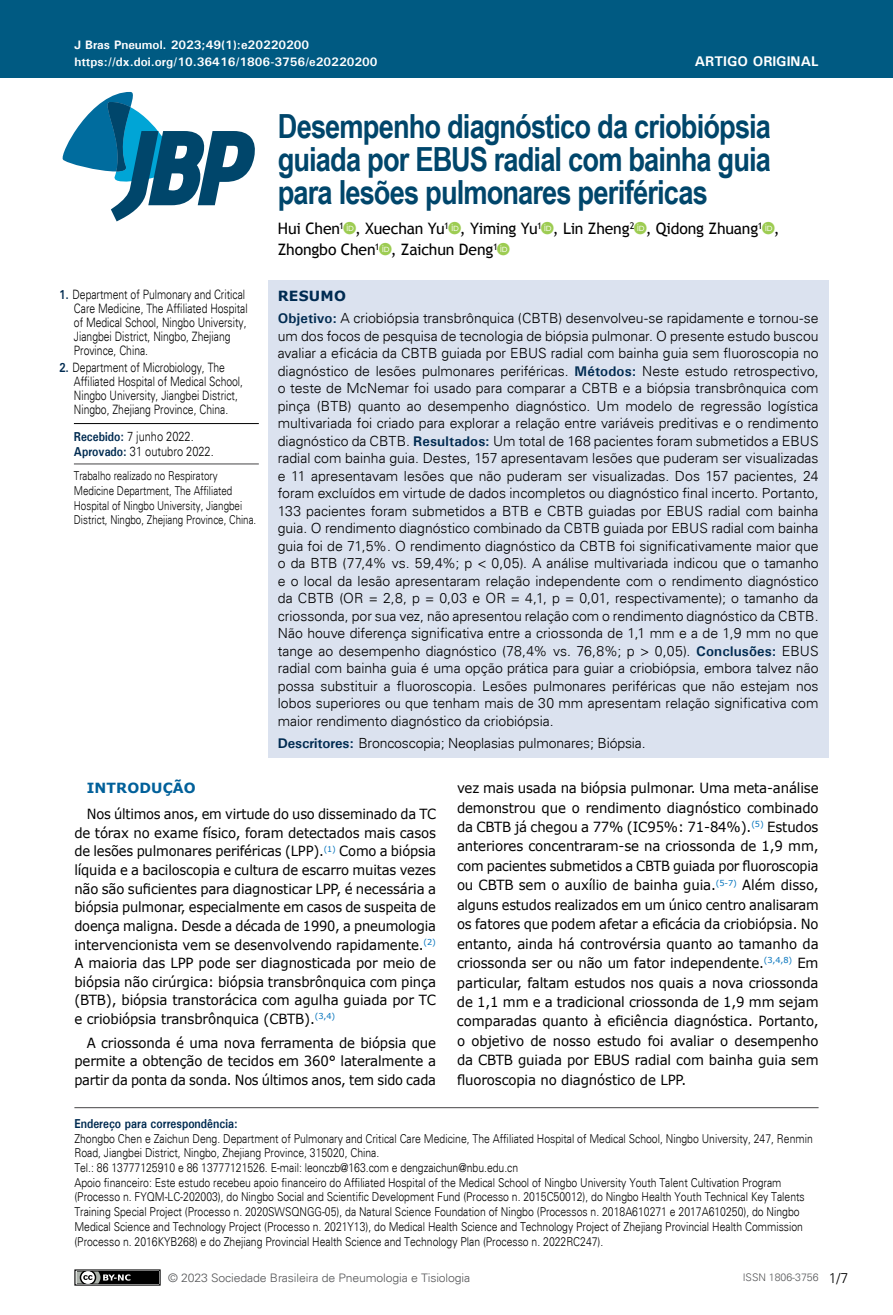
<style>
.page{position:relative;width:893px;height:1315px;background:#fff}
.page>*{position:absolute;margin:0;border:0;box-sizing:border-box;transform-origin:0 0}
.t1{font:700 33.25px/33.2px "Arial Narrow";letter-spacing:-.025em;color:#00466b;text-align:justify}
.t2{font:21px "ID font Regular";color:#9dcc52}
.t3{font:15.75px "Trebuchet MS";letter-spacing:-.01em;color:#000}
.t4{font:300 14px/17.5px "Univers";letter-spacing:-.01em;color:#000;text-align:justify}
.t5{font:14px/19.4px "Verdana";letter-spacing:-.01em;color:#000;text-align:justify;scale:.95 1}
.t6{font:14px/18.6px "Verdana";letter-spacing:-.01em;color:#000;text-align:justify;scale:.93 1}
.t7{font:700 14px "Univers";color:#fff}
.t8{font:700 14px "Verdana";letter-spacing:.01em;color:#01609a}
.t9{font:700 14px "Verdana";letter-spacing:.015em;color:#002b51}
.t10{font:300 12.95px/14px "Univers";color:#000;scale:.8 1}
.t11{font:300 12.95px/14.9px "Univers";color:#000;scale:.85 1}
.t12{font:700 12.95px "Univers";color:#002b51;scale:.85 1}
.t13{font:300 12.25px/14.7px "Univers";color:#000;scale:.85 1}
.t14{font:300 12.25px/14.7px "Univers";color:#000;scale:.8 1}
.t15{font:700 12.25px "Univers";color:#fff}
.t16{font:300 11.72px "Univers";letter-spacing:-.01em;color:#58595b;scale:1.04 1}
.t17{font:300 10.5px "Univers";color:#58595b}
.s1{font-weight:700;color:#002b51}
.s2{font-family:"ID font Regular";font-size:21px;color:#9dcc52}
.s3{font-family:"Trebuchet MS";font-size:15.75px;color:#000}
</style>
<div class="page">
<div style="left:0;top:0;width:893px;height:78px;background:#005a82"></div>
<svg style="left:62px;top:91px;width:193px;height:130px"></svg>
<div style="left:75px;top:1270px;width:85px;height:15px;background:#000"></div>
<div style="left:74px;top:1269px;width:87px;height:16px;border:1px solid #000"></div>
<svg style="left:74px;top:1269px;width:56px;height:17px"></svg>
<div style="left:268px;top:280px;width:560px;height:477px;background:#dbe2ef"></div>
<hr style="left:74px;top:1107px;width:745px;height:1px;background:#464547">
<hr style="left:74px;top:423px;width:185px;height:1px;background:#000">
<hr style="left:74px;top:463px;width:185px;height:1px;background:#464547">
<p class="t15" style="left:74px;top:37px;width:236px">J Bras Pneumol. 2023;49(1):e20220200</p>
<p class="t15" style="left:74px;top:54px;width:305px">https://dx.doi.org/10.36416/1806-3756/e20220200</p>
<p class="t7" style="left:695px;top:52px;width:125px">ARTIGO ORIGINAL</p>
<p class="t10" style="left:74px;top:288px;width:219px;text-indent:-15px"><span class="s1">1.</span> Department of Pulmonary and Critical Care Medicine, The Affiliated Hospital of Medical School, Ningbo University, Jiangbei District, Ningbo, Zhejiang Province, China.</p>
<p class="t10" style="left:74px;top:361px;width:213px;text-indent:-15px"><span class="s1">2.</span> Department of Microbiology, The Affiliated Hospital of Medical School, Ningbo University, Jiangbei District, Ningbo, Zhejiang Province, China.</p>
<p class="t11" style="left:74px;top:429px;width:166px"><span class="s1">Recebido:</span> 7 junho 2022.<br><span class="s1">Aprovado:</span> 31 outubro 2022.</p>
<p class="t14" style="left:74px;top:468px;width:230px">Trabalho realizado no Respiratory Medicine Department, The Affiliated Hospital of Ningbo University, Jiangbei District, Ningbo, Zhejiang Province, China.</p>
<h1 class="t1" style="left:278px;top:108px;width:495px">Desempenho diagnóstico da criobiópsia guiada por EBUS radial com bainha guia para lesões pulmonares periféricas</h1>
<p class="t3" style="left:278px;top:219px;width:486px">Hui Chen<sup>1</sup><span class="s2">a</span>, Xuechan Yu<sup>1</sup><span class="s2">a</span>, Yiming Yu<sup>1</sup><span class="s2">a</span>, Lin Zheng<sup>2</sup><span class="s2">a</span>, Qidong Zhuang<sup>1</sup></p>
<h2 class="t2" style="left:762px;top:218px;width:19px">a<span class="s3">,</span></h2>
<p class="t3" style="left:278px;top:240px;width:221px">Zhongbo Chen<sup>1</sup><span class="s2">a</span>, Zaichun Deng<sup>1</sup></p>
<h2 class="t2" style="left:497px;top:239px;width:14px">a</h2>
<p class="t9" style="left:278px;top:287px;width:70px">RESUMO</p>
<p class="t4" style="left:278px;top:310px;width:542px"><span class="s1">Objetivo:</span> A criobiópsia transbrônquica (CBTB) desenvolveu-se rapidamente e tornou-se um dos focos de pesquisa de tecnologia de biópsia pulmonar. O presente estudo buscou avaliar a eficácia da CBTB guiada por EBUS radial com bainha guia sem fluoroscopia no diagnóstico de lesões pulmonares periféricas. <span class="s1">Métodos:</span> Neste estudo retrospectivo, o teste de McNemar foi usado para comparar a CBTB e a biópsia transbrônquica com pinça (BTB) quanto ao desempenho diagnóstico. Um modelo de regressão logística multivariada foi criado para explorar a relação entre variáveis preditivas e o rendimento diagnóstico da CBTB. <span class="s1">Resultados:</span> Um total de 168 pacientes foram submetidos a EBUS radial com bainha guia. Destes, 157 apresentavam lesões que puderam ser visualizadas e 11 apresentavam lesões que não puderam ser visualizadas. Dos 157 pacientes, 24 foram excluídos em virtude de dados incompletos ou diagnóstico final incerto. Portanto, 133 pacientes foram submetidos a BTB e CBTB guiadas por EBUS radial com bainha guia. O rendimento diagnóstico combinado da CBTB guiada por EBUS radial com bainha guia foi de 71,5%. O rendimento diagnóstico da CBTB foi significativamente maior que o da BTB (77,4% vs. 59,4%; p &lt; 0,05). A análise multivariada indicou que o tamanho e o local da lesão apresentaram relação independente com o rendimento diagnóstico da CBTB (OR = 2,8, p = 0,03 e OR = 4,1, p = 0,01, respectivamente); o tamanho da criossonda, por sua vez, não apresentou relação com o rendimento diagnóstico da CBTB.<br>Não houve diferença significativa entre a criossonda de 1,1 mm e a de 1,9 mm no que tange ao desempenho diagnóstico (78,4% vs. 76,8%; p &gt; 0,05). <span class="s1">Conclusões:</span> EBUS radial com bainha guia é uma opção prática para guiar a criobiópsia, embora talvez não possa substituir a fluoroscopia. Lesões pulmonares periféricas que não estejam nos lobos superiores ou que tenham mais de 30 mm apresentam relação significativa com maior rendimento diagnóstico da criobiópsia.</p>
<p class="t4" style="left:278px;top:734px;width:369px"><span class="s1">Descritores:</span> Broncoscopia; Neoplasias pulmonares; Biópsia.</p>
<p class="t8" style="left:87px;top:779px;width:111px">INTRODUÇÃO</p>
<p class="t6" style="left:74px;top:805px;width:390px;text-indent:12px">Nos últimos anos, em virtude do uso disseminado da TC de tórax no exame físico, foram detectados mais casos de lesões pulmonares periféricas (LPP).<sup>(1)</sup> Como a biópsia líquida e a baciloscopia e cultura de escarro muitas vezes não são suficientes para diagnosticar LPP, é necessária a biópsia pulmonar, especialmente em casos de suspeita de doença maligna. Desde a década de 1990, a pneumologia intervencionista vem se desenvolvendo rapidamente.<sup>(2)<br></sup>A maioria das LPP pode ser diagnosticada por meio de biópsia não cirúrgica: biópsia transbrônquica com pinça (BTB), biópsia transtorácica com agulha guiada por TC e criobiópsia transbrônquica (CBTB).<sup>(3,4)</sup></p>
<p class="t5" style="left:74px;top:1033px;width:382px;line-height:18.6px;text-indent:12px">A criossonda é uma nova ferramenta de biópsia que permite a obtenção de tecidos em 360° lateralmente a partir da ponta da sonda. Nos últimos anos, tem sido cada</p>
<p class="t5" style="left:457px;top:778px;width:382px">vez mais usada na biópsia pulmonar. Uma meta-análise demonstrou que o rendimento diagnóstico combinado da CBTB já chegou a 77% (IC95%: 71-84%).<sup>(5)</sup> Estudos anteriores concentraram-se na criossonda de 1,9 mm, com pacientes submetidos a CBTB guiada por fluoroscopia ou CBTB sem o auxílio de bainha guia.<sup>(5-7)</sup> Além disso, alguns estudos realizados em um único centro analisaram os fatores que podem afetar a eficácia da criobiópsia. No entanto, ainda há controvérsia quanto ao tamanho da criossonda ser ou não um fator independente.<sup>(3,4,8)</sup> Em particular, faltam estudos nos quais a nova criossonda de 1,1 mm e a tradicional criossonda de 1,9 mm sejam comparadas quanto à eficiência diagnóstica. Portanto, o objetivo de nosso estudo foi avaliar o desempenho da CBTB guiada por EBUS radial com bainha guia sem fluoroscopia no diagnóstico de LPP.</p>
<p class="t12" style="left:74px;top:1115px;width:194px">Endereço para correspondência:</p>
<p class="t13" style="left:74px;top:1131px;width:870px">Zhongbo Chen e Zaichun Deng. Department of Pulmonary and Critical Care Medicine, The Affiliated Hospital of Medical School, Ningbo University, 247, Renmin Road, Jiangbei District, Ningbo, Zhejiang Province, 315020, China.<br>Tel.: 86 13777125910 e 86 13777121526. E-mail: leonczb@163.com e dengzaichun@nbu.edu.cn<br>Apoio financeiro: Este estudo recebeu apoio financeiro do Affiliated Hospital of the Medical School of Ningbo University Youth Talent Cultivation Program (Processo n. FYQM-LC-202003), do Ningbo Social and Scientific Development Fund (Processo n. 2015C50012), do Ningbo Health Youth Technical Key Talents Training Special Project (Processo n. 2020SWSQNGG-05), da Natural Science Foundation of Ningbo (Processos n. 2018A610271 e 2017A610250), do Ningbo Medical Science and Technology Project (Processo n. 2021Y13), do Medical Health Science and Technology Project of Zhejiang Provincial Health Commission (Processo n. 2016KYB268) e do Zhejiang Provincial Health Science and Technology Plan (Processo n. 2022RC247).</p>
<p class="t16" style="left:168px;top:1270px;width:292px">© 2023 Sociedade Brasileira de Pneumologia e Tisiologia</p>
<p class="t17" style="left:743px;top:1271px;width:77px">ISSN 1806-3756</p>
<p class="t4" style="left:829px;top:1269px;width:21px">1/7</p>
</div>
